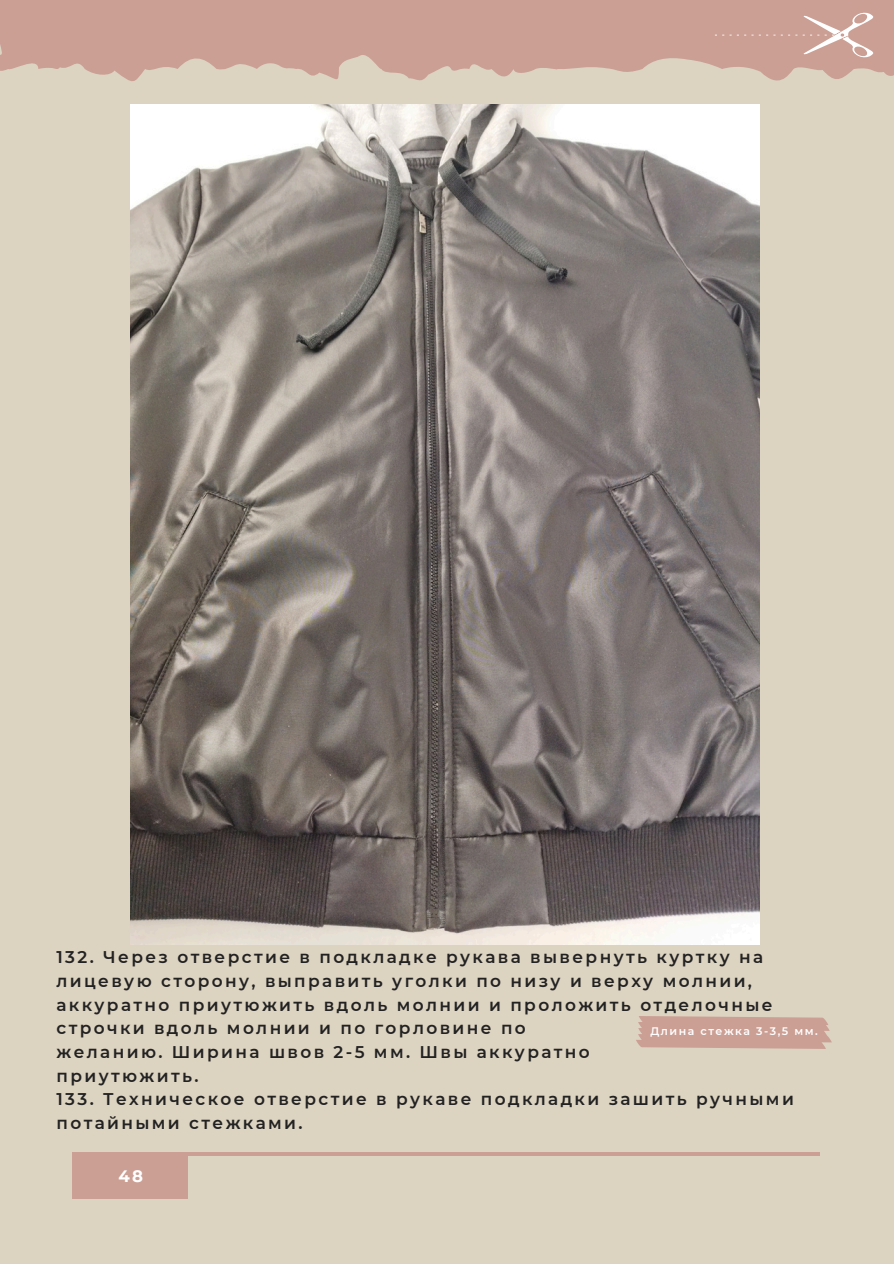
<style>
.page{position:relative;width:894px;height:1264px;background:#fff}
.page>*{position:absolute;margin:0;border:0;box-sizing:border-box;transform-origin:0 0}
.t1{font:600 16.95px/23.7px "Montserrat";letter-spacing:.14em;color:#222}
.t2{font:700 16.5px "Montserrat";color:#fff}
.t3{font:600 10.95px "Montserrat";letter-spacing:.14em;color:#fff}
</style>
<div class="page">
<div style="left:0;top:0;width:893px;height:1263px;background:#ddd3c1"></div>
<div style="left:72px;top:1152px;width:115px;height:46px;background:#cb9f94"></div>
<hr style="left:72px;top:1152px;width:747px;height:3px;background:#cb9f94">
<svg style="left:0;top:0;width:893px;height:81px;fill:#cb9f94"></svg>
<svg style="left:744px;top:12px;width:131px;height:46px;background:#d0a99f"></svg>
<svg style="left:722px;top:35px;width:16px;height:1px"></svg>
<img style="left:130px;top:105px;width:629px;height:839px">
<svg style="left:636px;top:1016px;width:195px;height:32px;background:#cca297"></svg>
<p class="t1" style="left:56px;top:945px;width:738px">132. Через отверстие в подкладке рукава вывернуть куртку на лицевую сторону, выправить уголки по низу и верху молнии, аккуратно приутюжить вдоль молнии и проложить отделочные строчки вдоль молнии и по горловине по<br>желанию. Ширина швов 2-5 мм. Швы аккуратно<br>приутюжить.<br>133. Техническое отверстие в рукаве подкладки зашить ручными потайными стежками.</p>
<h1 class="t3" style="left:650px;top:1024px;width:169px">Длина стежка 3-3,5 мм.</h1>
<p class="t2" style="left:118px;top:1166px;width:26px">48</p>
</div>
